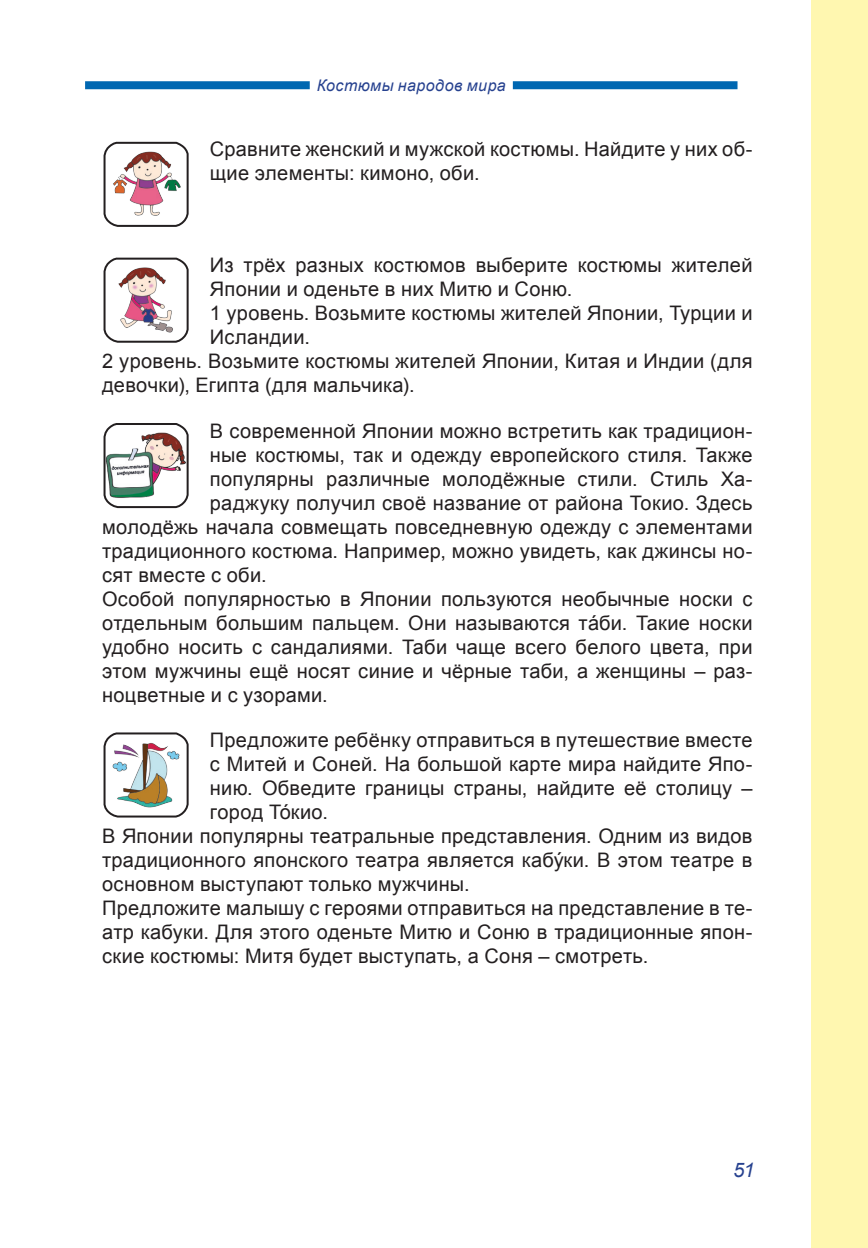
<style>
.page{position:relative;width:868px;height:1248px;background:#fff}
.page>*{position:absolute;margin:0;border:0;box-sizing:border-box;transform-origin:0 0}
.основной{font:20px/24px "Arial";letter-spacing:.015em;color:#231f20}
.t1{font:italic 20px "Arial";color:#26418f}
.t2{font:italic 16px "Arial";letter-spacing:.03em;color:#26418f}
</style>
<div class="page">
<div style="left:811px;top:0;width:56px;height:1247px;background:#fff7b0"></div>
<div style="left:85px;top:81px;width:225px;height:8px;background:#0067b1"></div>
<div style="left:513px;top:81px;width:224px;height:8px;background:#0067b1"></div>
<svg style="left:103px;top:423px;width:86px;height:86px"></svg>
<svg style="left:103px;top:732px;width:86px;height:86px"></svg>
<svg style="left:103px;top:257px;width:86px;height:86px"></svg>
<svg style="left:103px;top:141px;width:86px;height:86px"></svg>
<p class="t2" style="left:316px;top:75px;width:191px">Костюмы народов мира</p>
<p class="основной" style="left:210px;top:137px;width:544px">Сравните женский и мужской костюмы. Найдите у них об&shy;щие элементы: кимоно, оби.</p>
<p class="основной" style="left:210px;top:253px;width:544px">Из трёх разных костюмов выберите костюмы жителей<br>Японии и оденьте в них Митю и Соню.</p>
<p class="основной" style="left:210px;top:301px;width:544px">1 уровень. Возьмите костюмы жителей Японии, Турции и<br>Исландии.</p>
<p class="основной" style="left:102px;top:349px;width:652px">2 уровень. Возьмите костюмы жителей Японии, Китая и Индии (для девочки), Египта (для мальчика).</p>
<p class="основной" style="left:210px;top:418px;width:544px">В современной Японии можно встретить как традицион-</p>
<p class="основной" style="left:210px;top:442px;width:544px">ные костюмы, так и одежду европейского стиля. Также</p>
<p class="основной" style="left:210px;top:466px;width:544px">популярны различные молодёжные стили. Стиль Ха-</p>
<p class="основной" style="left:210px;top:490px;width:544px">раджуку получил своё название от района Токио. Здесь</p>
<p class="основной" style="left:102px;top:514px;width:651px">молодёжь начала совмещать повседневную одежду с элементами</p>
<p class="основной" style="left:102px;top:538px;width:651px">традиционного костюма. Например, можно увидеть, как джинсы но-</p>
<p class="основной" style="left:102px;top:562px;width:166px">сят вместе с оби.</p>
<p class="основной" style="left:102px;top:586px;width:652px;text-align:justify">Особой популярностью в Японии пользуются необычные носки с отдельным большим пальцем. Они называются та́би. Такие носки удобно носить с сандалиями. Таби чаще всего белого цвета, при этом мужчины ещё носят синие и чёрные таби, а женщины – раз&shy;ноцветные и с узорами.</p>
<p class="основной" style="left:210px;top:728px;width:544px;text-align:justify">Предложите ребёнку отправиться в путешествие вместе с Митей и Соней. На большой карте мира найдите Япо&shy;нию. Обведите границы страны, найдите её столицу – город То́кио.</p>
<p class="основной" style="left:102px;top:824px;width:651px;text-align:justify">В Японии популярны театральные представления. Одним из видов традиционного японского театра является кабу́ки. В этом театре в основном выступают только мужчины.</p>
<p class="основной" style="left:102px;top:896px;width:651px;text-align:justify">Предложите малышу с героями отправиться на представление в те&shy;атр кабуки. Для этого оденьте Митю и Соню в традиционные япон&shy;ские костюмы: Митя будет выступать, а Соня – смотреть.</p>
<p class="t1" style="left:733px;top:1157px;width:23px">51</p>
</div>
